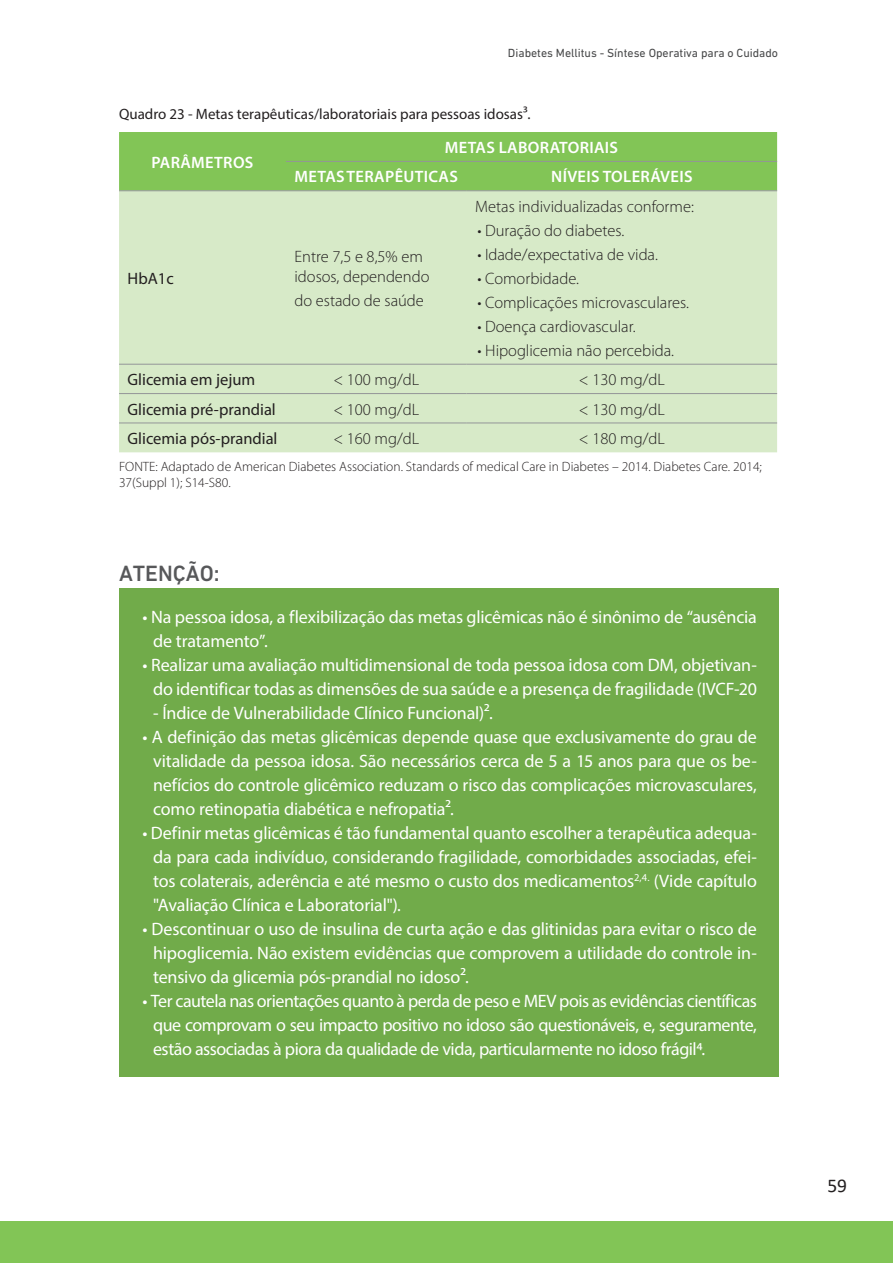
<style>
.page{position:relative;width:893px;height:1263px;background:#fff}
.page>*{position:absolute;margin:0;border:0;box-sizing:border-box;transform-origin:0 0}
.t1{font:500 22.5px "DIN Next LT Pro";color:#57585a}
.t2{font:19.5px "Calibri";color:#231f20}
.t3{font:18px/24px "Myriad Pro";letter-spacing:-.01em;color:#fff;text-align:justify}
.t4{font:300 16.5px/19.8px "Myriad Pro";color:#231f20}
.t5{font:600 16.5px/29.4px "Myriad Pro";letter-spacing:.02em;color:#fff}
.t6{font:16.5px "Myriad Pro";color:#231f20}
.t7{font:15px "Myriad Pro";color:#231f20}
.t8{font:300 13.5px/16.2px "Myriad Pro";color:#231f20}
.t9{font:12px "DIN Next LT Pro";color:#464748}
</style>
<div class="page">
<div style="left:0;top:1222px;width:893px;height:41px;background:#82c556"></div>
<div style="left:119px;top:132px;width:658px;height:58px;background:#82c556"></div>
<div style="left:119px;top:191px;width:658px;height:261px;background:#d7eac8"></div>
<hr style="left:286px;top:161px;width:181px;height:1px;background:#939598">
<hr style="left:467px;top:161px;width:310px;height:1px;background:#939598">
<hr style="left:119px;top:190px;width:167px;height:1px;background:#939598">
<hr style="left:286px;top:190px;width:181px;height:1px;background:#939598">
<hr style="left:467px;top:190px;width:310px;height:1px;background:#939598">
<hr style="left:119px;top:364px;width:167px;height:1px;background:#939598">
<hr style="left:286px;top:364px;width:181px;height:1px;background:#939598">
<hr style="left:467px;top:364px;width:310px;height:1px;background:#939598">
<hr style="left:119px;top:393px;width:167px;height:1px;background:#939598">
<hr style="left:286px;top:393px;width:181px;height:1px;background:#939598">
<hr style="left:467px;top:393px;width:310px;height:1px;background:#939598">
<hr style="left:119px;top:423px;width:167px;height:1px;background:#939598">
<hr style="left:286px;top:423px;width:181px;height:1px;background:#939598">
<hr style="left:467px;top:423px;width:310px;height:1px;background:#939598">
<div style="left:119px;top:588px;width:659px;height:488px;background:#71ab4a"></div>
<p class="t9" style="left:508px;top:46px;width:272px">Diabetes Mellitus - Síntese Operativa para o Cuidado</p>
<p class="t7" style="left:119px;top:105px;width:413px">Quadro 23 - Metas terapêuticas/laboratoriais para pessoas idosas3.</p>
<p class="t5" style="left:152px;top:147px;width:103px">PARÂMETROS</p>
<p class="t6" style="left:128px;top:268px;width:48px">HbA1c</p>
<p class="t5" style="left:295px;top:132px;width:325px;text-indent:150px">METAS LABORATORIAIS<br>METAS TERAPÊUTICAS</p>
<p class="t5" style="left:551px;top:162px;width:143px">NÍVEIS TOLERÁVEIS</p>
<p class="t4" style="left:294px;top:246px;width:137px">Entre 7,5 e 8,5% em idosos, dependendo</p>
<p class="t4" style="left:294px;top:290px;width:131px">do estado de saúde</p>
<p class="t4" style="left:475px;top:196px;width:220px">Metas individualizadas conforme:</p>
<p class="t4" style="left:477px;top:220px;width:148px">• Duração do diabetes.</p>
<p class="t4" style="left:477px;top:244px;width:182px">• Idade/expectativa de vida.</p>
<p class="t4" style="left:477px;top:268px;width:103px">• Comorbidade.</p>
<p class="t4" style="left:477px;top:292px;width:213px">• Complicações microvasculares.</p>
<p class="t4" style="left:477px;top:316px;width:160px">• Doença cardiovascular.</p>
<p class="t4" style="left:477px;top:340px;width:198px">• Hipoglicemia não percebida.</p>
<p class="t6" style="left:128px;top:369px;width:129px">Glicemia em jejum</p>
<p class="t4" style="left:333px;top:370px;width:87px">&lt; 100 mg/dL</p>
<p class="t4" style="left:579px;top:370px;width:87px">&lt; 130 mg/dL</p>
<p class="t6" style="left:128px;top:399px;width:150px">Glicemia pré-prandial</p>
<p class="t4" style="left:333px;top:399px;width:87px">&lt; 100 mg/dL</p>
<p class="t4" style="left:579px;top:399px;width:87px">&lt; 130 mg/dL</p>
<p class="t6" style="left:128px;top:428px;width:151px">Glicemia pós-prandial</p>
<p class="t4" style="left:333px;top:428px;width:87px">&lt; 160 mg/dL</p>
<p class="t4" style="left:579px;top:428px;width:87px">&lt; 180 mg/dL</p>
<p class="t8" style="left:119px;top:458px;width:644px">FONTE: Adaptado de American Diabetes Association. Standards of medical Care in Diabetes – 2014. Diabetes Care. 2014;<br>37(Suppl 1); S14-S80.</p>
<p class="t1" style="left:119px;top:560px;width:102px">ATENÇÃO:</p>
<p class="t3" style="left:153px;top:604px;width:605px;text-indent:-11px">• Na pessoa idosa, a flexibilização das metas glicêmicas não é sinônimo de “ausência de tratamento”.</p>
<p class="t3" style="left:142px;top:652px;width:616px;text-align:center">• Realizar uma avaliação multidimensional de toda pessoa idosa com DM, objetivan&shy;do identificar todas as dimensões de sua saúde e a presença de fragilidade (IVCF-20</p>
<p class="t3" style="left:153px;top:700px;width:341px">- Índice de Vulnerabilidade Clínico Funcional)2.</p>
<p class="t3" style="left:153px;top:724px;width:605px;text-indent:-11px">• A definição das metas glicêmicas depende quase que exclusivamente do grau de vitalidade da pessoa idosa. São necessários cerca de 5 a 15 anos para que os be&shy;nefícios do controle glicêmico reduzam o risco das complicações microvasculares, como retinopatia diabética e nefropatia2.</p>
<p class="t3" style="left:153px;top:820px;width:605px;text-indent:-11px">• Definir metas glicêmicas é tão fundamental quanto escolher a terapêutica adequa&shy;da para cada indivíduo, considerando fragilidade, comorbidades associadas, efei&shy;tos colaterais, aderência e até mesmo o custo dos medicamentos<sup>2,4.</sup> (Vide capítulo "Avaliação Clínica e Laboratorial").</p>
<p class="t3" style="left:153px;top:916px;width:605px;text-indent:-11px">• Descontinuar o uso de insulina de curta ação e das glitinidas para evitar o risco de hipoglicemia. Não existem evidências que comprovem a utilidade do controle in&shy;tensivo da glicemia pós-prandial no idoso2.</p>
<p class="t3" style="left:153px;top:988px;width:605px;text-indent:-11px">• Ter cautela nas orientações quanto à perda de peso e MEV pois as evidências científicas que comprovam o seu impacto positivo no idoso são questionáveis, e, seguramente, estão associadas à piora da qualidade de vida, particularmente no idoso frágil4.</p>
<p class="t2" style="left:827px;top:1172px;width:21px">59</p>
</div>
